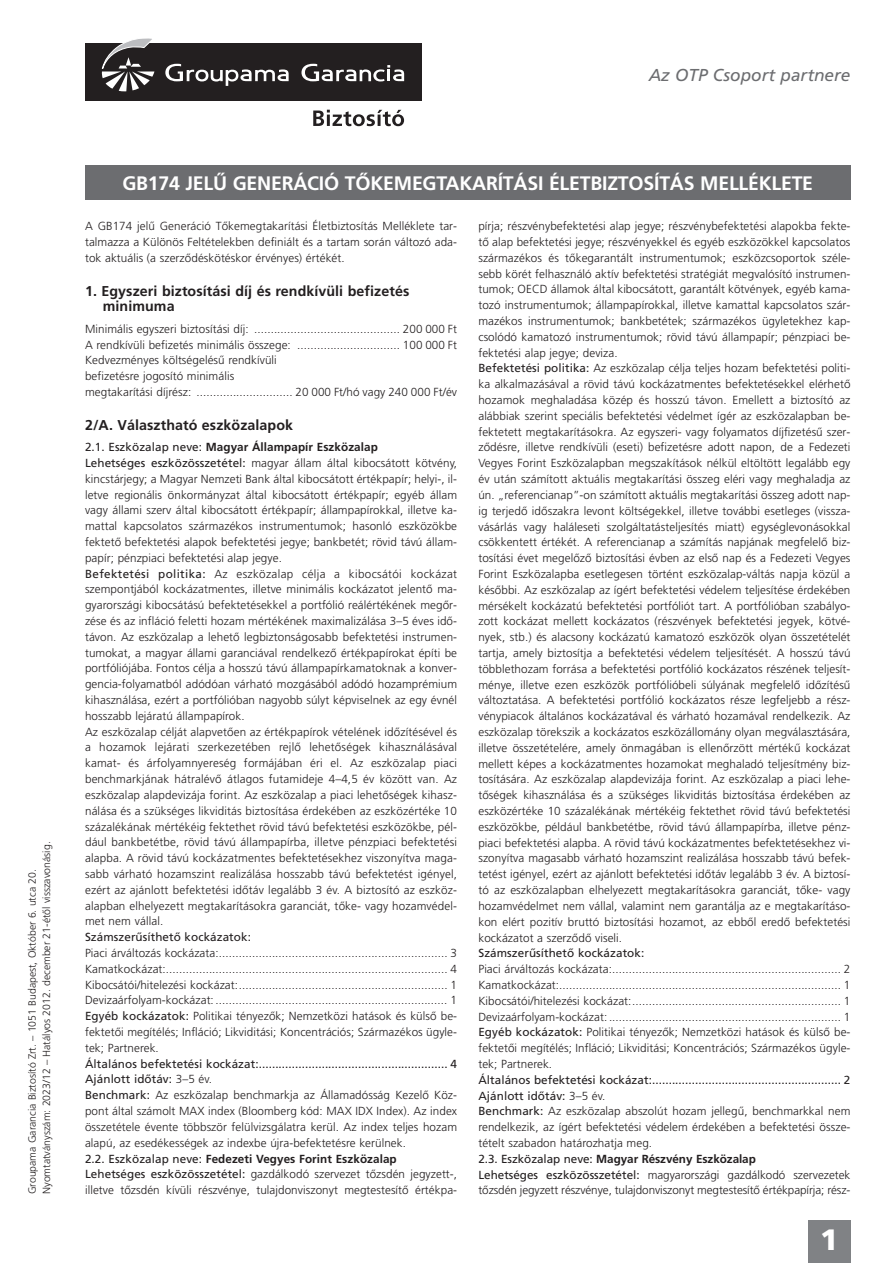
<style>
.page{position:relative;width:893px;height:1263px;background:#fff}
.page>*{position:absolute;margin:0;border:0;box-sizing:border-box;transform-origin:0 0}
.t1{font:700 29.4px "Frutiger M";color:#fff}
.t2{font:19.5px "Frutiger M Medium";letter-spacing:-.01em;color:#fff}
.t3{font:italic 17.25px "Frutiger M";color:#6c6d70}
.t4{font:14.25px/15.8px "Frutiger M Medium";letter-spacing:.005em;color:#231f20}
.t5{font:11.7px/15.8px "Frutiger M Light";letter-spacing:.005em;color:#231f20;text-align:justify}
.t6{font:11.7px/15.8px "Frutiger M";letter-spacing:.005em;color:#231f20}
.t7{font:11.7px "Frutiger M Medium";letter-spacing:.005em;color:#231f20}
.t8{font:10.5px/14.2px "Frutiger M Light";color:#231f20}
.s1{font-family:"Frutiger M"}
.s2{font-family:"Frutiger M Light"}
</style>
<div class="page">
<div style="left:85px;top:43px;width:336px;height:58px;background:#231f20"></div>
<svg style="left:102px;top:38px;width:52px;height:53px"></svg>
<svg style="left:165px;top:64px;width:124px;height:22px"></svg>
<svg style="left:301px;top:64px;width:103px;height:17px"></svg>
<svg style="left:313px;top:110px;width:91px;height:16px"></svg>
<div style="left:85px;top:166px;width:765px;height:34px;background:#6c6d70"></div>
<div style="left:808px;top:1220px;width:42px;height:43px;background:#808285"></div>
<h3 class="t3" style="left:649px;top:68px;width:203px">Az OTP Csoport partnere</h3>
<p class="t8" style="left:26px;top:1194px;width:354px;rotate:-90deg">Groupama Garancia Biztosító Zrt. – 1051 Budapest, Október 6. utca 20.<br>Nyomtatványszám: 2023/12 – Hatályos 2012. december 21-étől visszavonásig.</p>
<h2 class="t2" style="left:122px;top:175px;width:692px">GB174 JELÛ GENERÁCIÓ TÔKEMEGTAKARÍTÁSI ÉLETBIZTOSÍTÁS MELLÉKLETE</h2>
<p class="t5" style="left:85px;top:219px;width:374px">A GB174 jelû Generáció Tôkemegtakarítási Életbiztosítás Melléklete tar&shy;talmazza a Különös Feltételekben definiált és a tartam során változó ada&shy;tok aktuális (a szerzôdéskötéskor érvényes) értékét.</p>
<p class="t4" style="left:103px;top:284px;width:308px;text-indent:-18px">1. Egyszeri biztosítási díj és rendkívüli befizetés minimuma</p>
<p class="t5" style="left:85px;top:322px;width:374px;text-align:left">Minimális egyszeri biztosítási díj: ............................................ 200 000 Ft A rendkívüli befizetés minimális összege: ............................... 100 000 Ft Kedvezményes költségelésű rendkívüli<br>befizetésre jogosító minimális<br>megtakarítási díjrész: ............................. 20 000 Ft/hó vagy 240 000 Ft/év</p>
<p class="t4" style="left:85px;top:418px;width:210px">2/A. Választható eszközalapok</p>
<p class="t7" style="left:85px;top:442px;width:294px"><span class="s1">2.1. Eszközalap neve:</span> Magyar Állampapír Eszközalap</p>
<p class="t5" style="left:85px;top:456px;width:374px;text-align:left"><span class="s1">Lehetséges eszközösszetétel:</span> magyar állam által kibocsátott kötvény, kincstárjegy; a Magyar Nemzeti Bank által kibocsátott értékpapír; helyi-, il&shy;letve regionális önkormányzat által kibocsátott értékpapír; egyéb állam vagy állami szerv által kibocsátott értékpapír; állampapírokkal, illetve ka&shy;mattal kapcsolatos származékos instrumentumok; hasonló eszközökbe fektetô befektetési alapok befektetési jegye; bankbetét; rövid távú állam&shy;papír; pénzpiaci befektetési alap jegye.<br><span class="s1">Befektetési politika:</span> Az eszközalap célja a kibocsátói kockázat szempontjából kockázatmentes, illetve minimális kockázatot jelentő ma&shy;gyarországi kibocsátású befektetésekkel a portfólió reálértékének megőr&shy;zése és az infláció feletti hozam mértékének maximalizálása 3–5 éves idő&shy;távon. Az eszközalap a lehető legbiztonságosabb befektetési instrumen&shy;tumokat, a magyar állami garanciával rendelkező értékpapírokat építi be portfóliójába. Fontos célja a hosszú távú állampapírkamatoknak a konver&shy;gencia-folyamatból adódóan várható mozgásából adódó hozamprémium kihasználása, ezért a portfólióban nagyobb súlyt képviselnek az egy évnél hosszabb lejáratú állampapírok.<br>Az eszközalap célját alapvetően az értékpapírok vételének időzítésével és a hozamok lejárati szerkezetében rejlő lehetőségek kihasználásával kamat- és árfolyamnyereség formájában éri el. Az eszközalap piaci benchmarkjának hátralévő átlagos futamideje 4–4,5 év között van. Az eszközalap alapdevizája forint. Az eszközalap a piaci lehetőségek kihasz&shy;nálása és a szükséges likviditás biztosítása érdekében az eszközértéke 10 százalékának mértékéig fektethet rövid távú befektetési eszközökbe, pél&shy;dául bankbetétbe, rövid távú állampapírba, illetve pénzpiaci befektetési alapba. A rövid távú kockázatmentes befektetésekhez viszonyítva maga&shy;sabb várható hozamszint realizálása hosszabb távú befektetést igényel, ezért az ajánlott befektetési időtáv legalább 3 év. A biztosító az eszköz&shy;alapban elhelyezett megtakarításokra garanciát, tőke- vagy hozamvédel&shy;met nem vállal.</p>
<p class="t6" style="left:85px;top:930px;width:167px">Számszerûsíthetô kockázatok:</p>
<p class="t5" style="left:85px;top:946px;width:374px">Piaci árváltozás kockázata:..................................................................... 3<br>Kamatkockázat:..................................................................................... 4<br>Kibocsátói/hitelezési kockázat:............................................................... 1<br>Devizaárfolyam-kockázat: ...................................................................... 1<br><span class="s1">Egyéb kockázatok:</span> Politikai tényezôk; Nemzetközi hatások és külsô be&shy;fektetôi megítélés; Infláció; Likviditási; Koncentrációs; Származékos ügyle&shy;tek; Partnerek.</p>
<p class="t6" style="left:85px;top:1056px;width:374px">Általános befektetési kockázat:......................................................... 4<br>Ajánlott idôtáv: <span class="s2">3–5 év.</span></p>
<p class="t5" style="left:85px;top:1088px;width:374px"><span class="s1">Benchmark:</span> Az eszközalap benchmarkja az Államadósság Kezelô Köz&shy;pont által számolt MAX index (Bloomberg kód: MAX IDX Index). Az index összetétele évente többször felülvizsgálatra kerül. Az index teljes hozam alapú, az esedékességek az indexbe újra-befektetésre kerülnek.</p>
<p class="t7" style="left:85px;top:1154px;width:313px"><span class="s1">2.2. Eszközalap neve:</span> Fedezeti Vegyes Forint Eszközalap</p>
<p class="t5" style="left:85px;top:1167px;width:374px"><span class="s1">Lehetséges eszközösszetétel:</span> gazdálkodó szervezet tôzsdén jegyzett-, illetve tôzsdén kívüli részvénye, tulajdonviszonyt megtestesítô értékpa-</p>
<p class="t5" style="left:478px;top:219px;width:374px;text-align:left">pírja; részvénybefektetési alap jegye; részvénybefektetési alapokba fekte&shy;tô alap befektetési jegye; részvényekkel és egyéb eszközökkel kapcsolatos származékos és tôkegarantált instrumentumok; eszközcsoportok széle&shy;sebb körét felhasználó aktív befektetési stratégiát megvalósító instrumen&shy;tumok; OECD államok által kibocsátott, garantált kötvények, egyéb kama&shy;tozó instrumentumok; állampapírokkal, illetve kamattal kapcsolatos szár&shy;mazékos instrumentumok; bankbetétek; származékos ügyletekhez kap&shy;csolódó kamatozó instrumentumok; rövid távú állampapír; pénzpiaci be&shy;fektetési alap jegye; deviza.<br><span class="s1">Befektetési politika:</span> Az eszközalap célja teljes hozam befektetési politi&shy;ka alkalmazásával a rövid távú kockázatmentes befektetésekkel elérhető hozamok meghaladása közép és hosszú távon. Emellett a biztosító az alábbiak szerint speciális befektetési védelmet ígér az eszközalapban be&shy;fektetett megtakarításokra. Az egyszeri- vagy folyamatos díjfizetésű szer&shy;ződésre, illetve rendkívüli (eseti) befizetésre adott napon, de a Fedezeti Vegyes Forint Eszközalapban megszakítások nélkül eltöltött legalább egy év után számított aktuális megtakarítási összeg eléri vagy meghaladja az ún. „referencianap”-on számított aktuális megtakarítási összeg adott nap&shy;ig terjedő időszakra levont költségekkel, illetve további esetleges (vissza&shy;vásárlás vagy haláleseti szolgáltatásteljesítés miatt) egységlevonásokkal csökkentett értékét. A referencianap a számítás napjának megfelelő biz&shy;tosítási évet megelőző biztosítási évben az első nap és a Fedezeti Vegyes Forint Eszközalapba esetlegesen történt eszközalap-váltás napja közül a későbbi. Az eszközalap az ígért befektetési védelem teljesítése érdekében mérsékelt kockázatú befektetési portfóliót tart. A portfólióban szabályo&shy;zott kockázat mellett kockázatos (részvények befektetési jegyek, kötvé&shy;nyek, stb.) és alacsony kockázatú kamatozó eszközök olyan összetételét tartja, amely biztosítja a befektetési védelem teljesítését. A hosszú távú többlethozam forrása a befektetési portfólió kockázatos részének teljesít&shy;ménye, illetve ezen eszközök portfólióbeli súlyának megfelelő időzítésű változtatása. A befektetési portfólió kockázatos része legfeljebb a rész&shy;vénypiacok általános kockázatával és várható hozamával rendelkezik. Az eszközalap törekszik a kockázatos eszközállomány olyan megválasztására, illetve összetételére, amely önmagában is ellenőrzött mértékű kockázat mellett képes a kockázatmentes hozamokat meghaladó teljesítmény biz&shy;tosítására. Az eszközalap alapdevizája forint. Az eszközalap a piaci lehe&shy;tőségek kihasználása és a szükséges likviditás biztosítása érdekében az eszközértéke 10 százalékának mértékéig fektethet rövid távú befektetési eszközökbe, például bankbetétbe, rövid távú állampapírba, illetve pénz&shy;piaci befektetési alapba. A rövid távú kockázatmentes befektetésekhez vi&shy;szonyítva magasabb várható hozamszint realizálása hosszabb távú befek&shy;tetést igényel, ezért az ajánlott befektetési időtáv legalább 3 év. A biztosí&shy;tó az eszközalapban elhelyezett megtakarításokra garanciát, tőke- vagy hozamvédelmet nem vállal, valamint nem garantálja az e megtakarításo&shy;kon elért pozitív bruttó biztosítási hozamot, az ebből eredő befektetési kockázatot a szerződő viseli.</p>
<p class="t6" style="left:478px;top:946px;width:167px">Számszerûsíthetô kockázatok:</p>
<p class="t5" style="left:478px;top:962px;width:374px">Piaci árváltozás kockázata:..................................................................... 2<br>Kamatkockázat:..................................................................................... 1<br>Kibocsátói/hitelezési kockázat:............................................................... 1<br>Devizaárfolyam-kockázat: ...................................................................... 1<br><span class="s1">Egyéb kockázatok:</span> Politikai tényezôk; Nemzetközi hatások és külsô be&shy;fektetôi megítélés; Infláció; Likviditási; Koncentrációs; Származékos ügyle&shy;tek; Partnerek.</p>
<p class="t6" style="left:478px;top:1073px;width:374px">Általános befektetési kockázat:......................................................... 2<br>Ajánlott idôtáv: <span class="s2">3–5 év.</span></p>
<p class="t5" style="left:478px;top:1104px;width:374px"><span class="s1">Benchmark:</span> Az eszközalap abszolút hozam jellegû, benchmarkkal nem rendelkezik, az ígért befektetési védelem érdekében a befektetési össze&shy;tételt szabadon határozhatja meg.</p>
<p class="t7" style="left:478px;top:1154px;width:279px"><span class="s1">2.3. Eszközalap neve:</span> Magyar Részvény Eszközalap</p>
<p class="t5" style="left:478px;top:1167px;width:374px"><span class="s1">Lehetséges eszközösszetétel:</span> magyarországi gazdálkodó szervezetek tôzsdén jegyzett részvénye, tulajdonviszonyt megtestesítô értékpapírja; rész-</p>
<h1 class="t1" style="left:820px;top:1227px;width:20px">1</h1>
</div>
